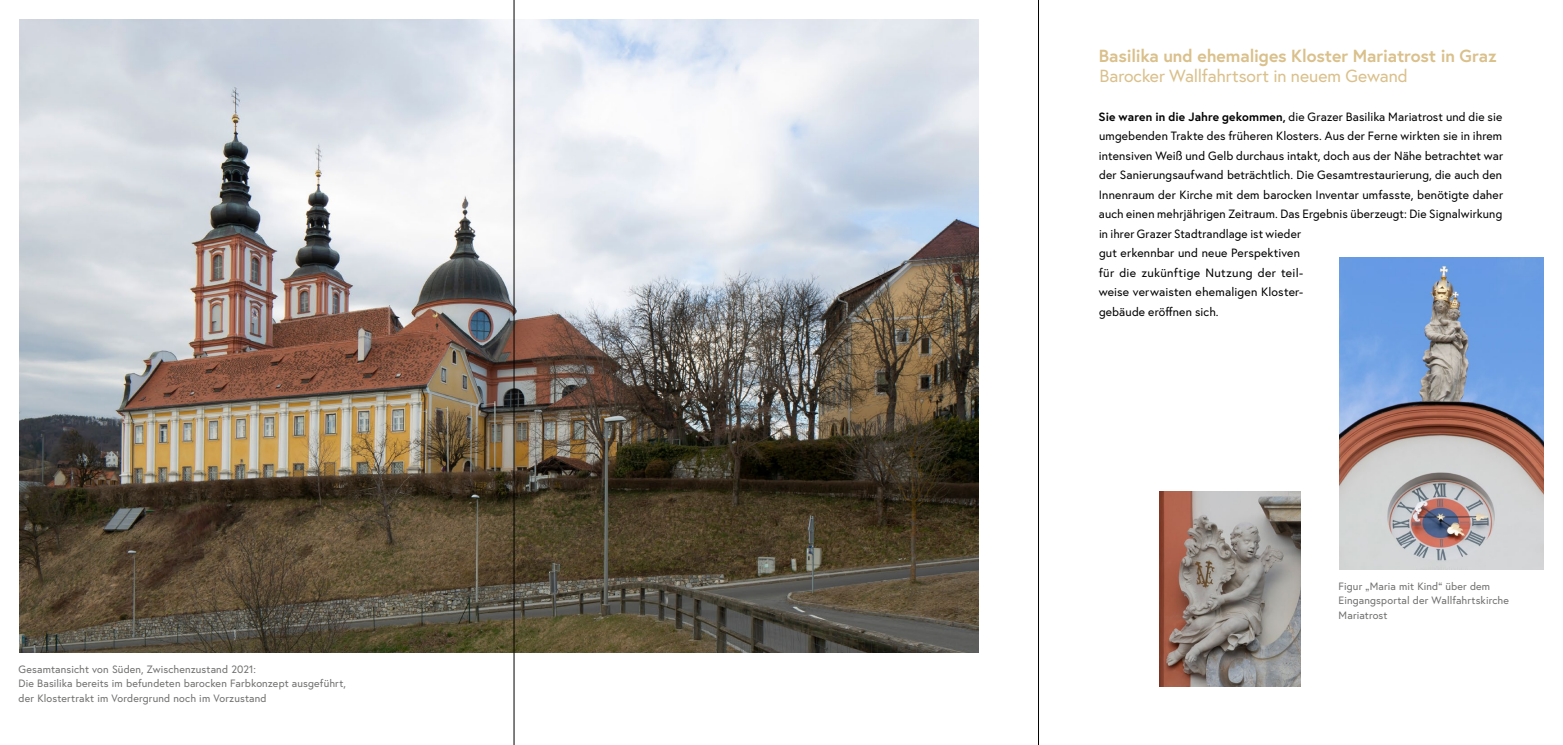
<style>
.page{position:relative;width:1563px;height:745px;background:#fff}
.page>*{position:absolute;margin:0;border:0;box-sizing:border-box;transform-origin:0 0}
.t1{font:700 17.5px "Europa Austria";letter-spacing:-.005em;color:#dac08b}
.t2{font:17.5px "Europa Austria";color:#dac08b}
.t3{font:12px/19.5px "Europa Austria";letter-spacing:.01em;color:#000}
.t4{font:10.62px/14.6px "Europa Austria";letter-spacing:.015em;color:#6f6f6e}
.s1{font-weight:700}
</style>
<div class="page">
<img style="left:1339px;top:257px;width:204px;height:312px">
<img style="left:1159px;top:491px;width:141px;height:195px">
<img style="left:19px;top:19px;width:959px;height:633px">
<hr style="left:514px;top:0;width:1px;height:744px;background:#000">
<hr style="left:1038px;top:0;width:1px;height:744px;background:#000">
<p class="t4" style="left:19px;top:661px;width:329px">Gesamtansicht von Süden, Zwischenzustand 2021:<br>Die Basilika bereits im befundeten barocken Farbkonzept ausgeführt, der Klostertrakt im Vordergrund noch im Vorzustand</p>
<h1 class="t1" style="left:1099px;top:44px;width:399px">Basilika und ehemaliges Kloster Mariatrost in Graz</h1>
<h1 class="t2" style="left:1099px;top:64px;width:310px">Barocker Wallfahrtsort in neuem Gewand</h1>
<p class="t3" style="left:1098px;top:106px;width:406px"><span class="s1">Sie waren in die Jahre gekommen,</span> die Grazer Basilika Mariatrost und die sie umgebenden Trakte des früheren Klosters. Aus der Ferne wirkten sie in ihrem intensiven Weiß und Gelb durchaus intakt, doch aus der Nähe betrachtet war der Sanierungsaufwand beträchtlich. Die Gesamtrestaurierung, die auch den Innenraum der Kirche mit dem barocken Inventar umfasste, benötigte daher auch einen mehrjährigen Zeitraum. Das Ergebnis überzeugt: Die Signalwirkung in ihrer Grazer Stadtrandlage ist wieder<br>gut erkennbar und neue Perspektiven<br>für die zukünftige Nutzung der teil-<br>weise verwaisten ehemaligen Kloster-<br>gebäude eröffnen sich.</p>
<p class="t4" style="left:1338px;top:578px;width:172px">Figur „Maria mit Kind“ über dem<br>Eingangsportal der Wallfahrtskirche<br>Mariatrost</p>
</div>
